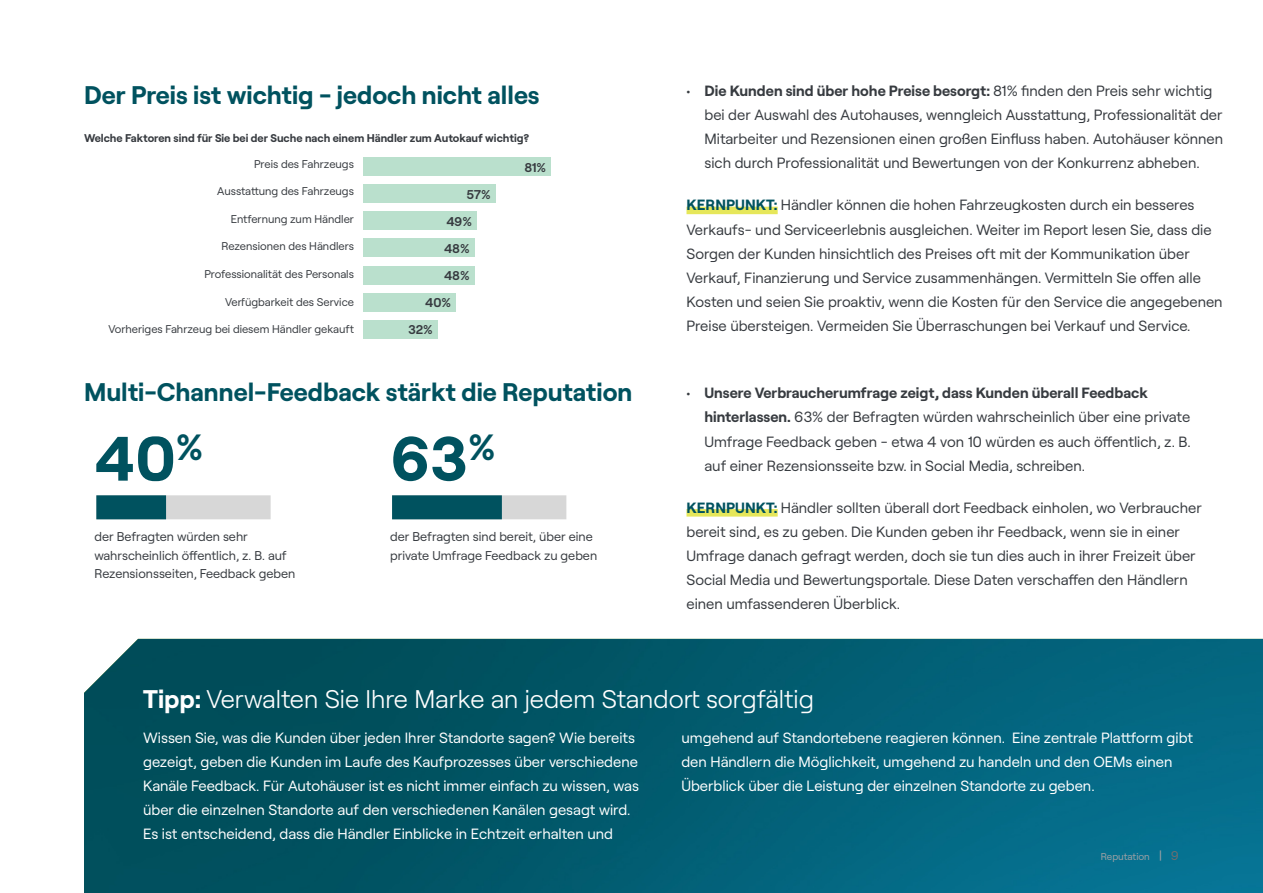
<style>
.page{position:relative;width:1263px;height:893px;background:#fff}
.page>*{position:absolute;margin:0;border:0;box-sizing:border-box;transform-origin:0 0}
.B_head{font:700 62.55px "Roobert";color:#00525f}
.D_head{font:700 25.5px "Roobert";color:#00525f}
.E_Head{font:300 25.5px "Roobert";color:#fff}
.Body{font:14.85px/24.2px "Roobert";color:#373b40}
.Body-2{font:14.85px/24.2px "Roobert";color:#fff}
.t1{font:12.75px/18.5px "Roobert";color:#373b40}
.TOC_Text{font:600 12.75px "Roobert";letter-spacing:-.015em;color:#373b40}
.TOC_Text-2{font:11.25px "Roobert";color:#373b40}
.Graph_title{font:700 11.25px "Roobert";color:#373b40}
.Footer_-_Align_Right{font:9.9px "Roobert";color:#9fa1a4}
.s1{font-weight:700}
.s2{font-weight:700;color:#00525f}
.s3{font-size:12.75px}
.s4{font-size:12.75px;color:#6d6e71}
</style>
<div class="page">
<div style="left:686px;top:207px;width:92px;height:7px;background:#e6e75a"></div>
<div style="left:686px;top:509px;width:92px;height:8px;background:#e6e75a"></div>
<img style="left:84px;top:639px;width:1179px;height:254px">
<div style="left:363px;top:157px;width:188px;height:19px;background:#bae0cd"></div>
<div style="left:363px;top:184px;width:132px;height:19px;background:#bae0cd"></div>
<div style="left:363px;top:211px;width:114px;height:19px;background:#bae0cd"></div>
<div style="left:363px;top:239px;width:111px;height:18px;background:#bae0cd"></div>
<div style="left:363px;top:266px;width:111px;height:18px;background:#bae0cd"></div>
<div style="left:363px;top:293px;width:93px;height:18px;background:#bae0cd"></div>
<div style="left:363px;top:320px;width:74px;height:19px;background:#bae0cd"></div>
<div style="left:108px;top:495px;width:151px;height:24px;background:#d7d7d7"></div>
<div style="left:108px;top:495px;width:46px;height:24px;background:#00525f"></div>
<svg style="left:490px;top:495px;width:64px;height:24px;background:#b0bfc1"></svg>
<div style="left:404px;top:495px;width:86px;height:24px;background:#00525f"></div>
<p class="D_head" style="left:84px;top:76px;width:457px">Der Preis ist wichtig - jedoch nicht alles</p>
<p class="Graph_title" style="left:84px;top:130px;width:447px">Welche Faktoren sind für Sie bei der Suche nach einem Händler zum Autokauf wichtig?</p>
<p class="TOC_Text-2" style="left:254px;top:155px;width:101px">Preis des Fahrzeugs</p>
<p class="TOC_Text-2" style="left:217px;top:183px;width:138px">Ausstattung des Fahrzeugs</p>
<p class="TOC_Text-2" style="left:231px;top:210px;width:125px">Entfernung zum Händler</p>
<p class="TOC_Text-2" style="left:221px;top:238px;width:134px">Rezensionen des Händlers</p>
<p class="TOC_Text-2" style="left:204px;top:266px;width:151px">Professionalität des Personals</p>
<p class="TOC_Text-2" style="left:225px;top:293px;width:130px">Verfügbarkeit des Service</p>
<p class="TOC_Text-2" style="left:108px;top:321px;width:247px">Vorheriges Fahrzeug bei diesem Händler gekauft</p>
<p class="TOC_Text" style="left:466px;top:184px;width:26px">57%</p>
<p class="TOC_Text" style="left:446px;top:212px;width:27px">49%</p>
<p class="TOC_Text" style="left:444px;top:239px;width:27px">48%</p>
<p class="TOC_Text" style="left:444px;top:266px;width:27px">48%</p>
<p class="TOC_Text" style="left:425px;top:293px;width:27px">40%</p>
<p class="TOC_Text" style="left:408px;top:320px;width:26px">32%</p>
<p class="TOC_Text" style="left:524px;top:157px;width:23px">81%</p>
<p class="D_head" style="left:84px;top:372px;width:550px">Multi-Channel-Feedback stärkt die Reputation</p>
<p class="B_head" style="left:94px;top:410px;width:110px">40<sup>%</sup></p>
<p class="t1" style="left:94px;top:526px;width:203px">der Befragten würden sehr wahrscheinlich öffentlich, z. B. auf<br>Rezensionsseiten, Feedback geben</p>
<p class="B_head" style="left:390px;top:410px;width:107px">63<sup>%</sup></p>
<p class="t1" style="left:390px;top:526px;width:209px">der Befragten sind bereit, über eine private Umfrage Feedback zu geben</p>
<p class="Body" style="left:704px;top:77px;width:520px;text-indent:-18px">• <span class="s1">Die Kunden sind über hohe Preise besorgt:</span> 81% finden den Preis sehr wichtig bei der Auswahl des Autohauses, wenngleich Ausstattung, Professionalität der Mitarbeiter und Rezensionen einen großen Einfluss haben. Autohäuser können sich durch Professionalität und Bewertungen von der Konkurrenz abheben.</p>
<p class="Body" style="left:686px;top:192px;width:538px"><span class="s2">KERNPUNKT:</span> Händler können die hohen Fahrzeugkosten durch ein besseres Verkaufs- und Serviceerlebnis ausgleichen. Weiter im Report lesen Sie, dass die Sorgen der Kunden hinsichtlich des Preises oft mit der Kommunikation über Verkauf, Finanzierung und Service zusammenhängen. Vermitteln Sie offen alle Kosten und seien Sie proaktiv, wenn die Kosten für den Service die angegebenen Preise übersteigen. Vermeiden Sie Überraschungen bei Verkauf und Service.</p>
<p class="Body" style="left:704px;top:380px;width:488px;text-indent:-18px">• <span class="s1">Unsere Verbraucherumfrage zeigt, dass Kunden überall Feedback hinterlassen.</span> 63% der Befragten würden wahrscheinlich über eine private Umfrage Feedback geben - etwa 4 von 10 würden es auch öffentlich, z. B. auf einer Rezensionsseite bzw. in Social Media, schreiben.</p>
<p class="Body" style="left:686px;top:494px;width:517px"><span class="s2">KERNPUNKT:</span> Händler sollten überall dort Feedback einholen, wo Verbraucher bereit sind, es zu geben. Die Kunden geben ihr Feedback, wenn sie in einer Umfrage danach gefragt werden, doch sie tun dies auch in ihrer Freizeit über Social Media und Bewertungsportale. Diese Daten verschaffen den Händlern einen umfassenderen Überblick.</p>
<p class="E_Head" style="left:143px;top:680px;width:672px"><span class="s1">Tipp:</span> Verwalten Sie Ihre Marke an jedem Standort sorgfältig</p>
<p class="Body-2" style="left:143px;top:724px;width:497px">Wissen Sie, was die Kunden über jeden Ihrer Standorte sagen? Wie bereits gezeigt, geben die Kunden im Laufe des Kaufprozesses über verschiedene Kanäle Feedback. Für Autohäuser ist es nicht immer einfach zu wissen, was über die einzelnen Standorte auf den verschiedenen Kanälen gesagt wird.<br>Es ist entscheidend, dass die Händler Einblicke in Echtzeit erhalten und</p>
<p class="Body-2" style="left:681px;top:724px;width:513px">umgehend auf Standortebene reagieren können. Eine zentrale Plattform gibt den Händlern die Möglichkeit, umgehend zu handeln und den OEMs einen<br>Überblick über die Leistung der einzelnen Standorte zu geben.</p>
<p class="Footer_-_Align_Right" style="left:1101px;top:849px;width:80px">Reputation <span class="s3">|</span> <span class="s4">9</span></p>
</div>
